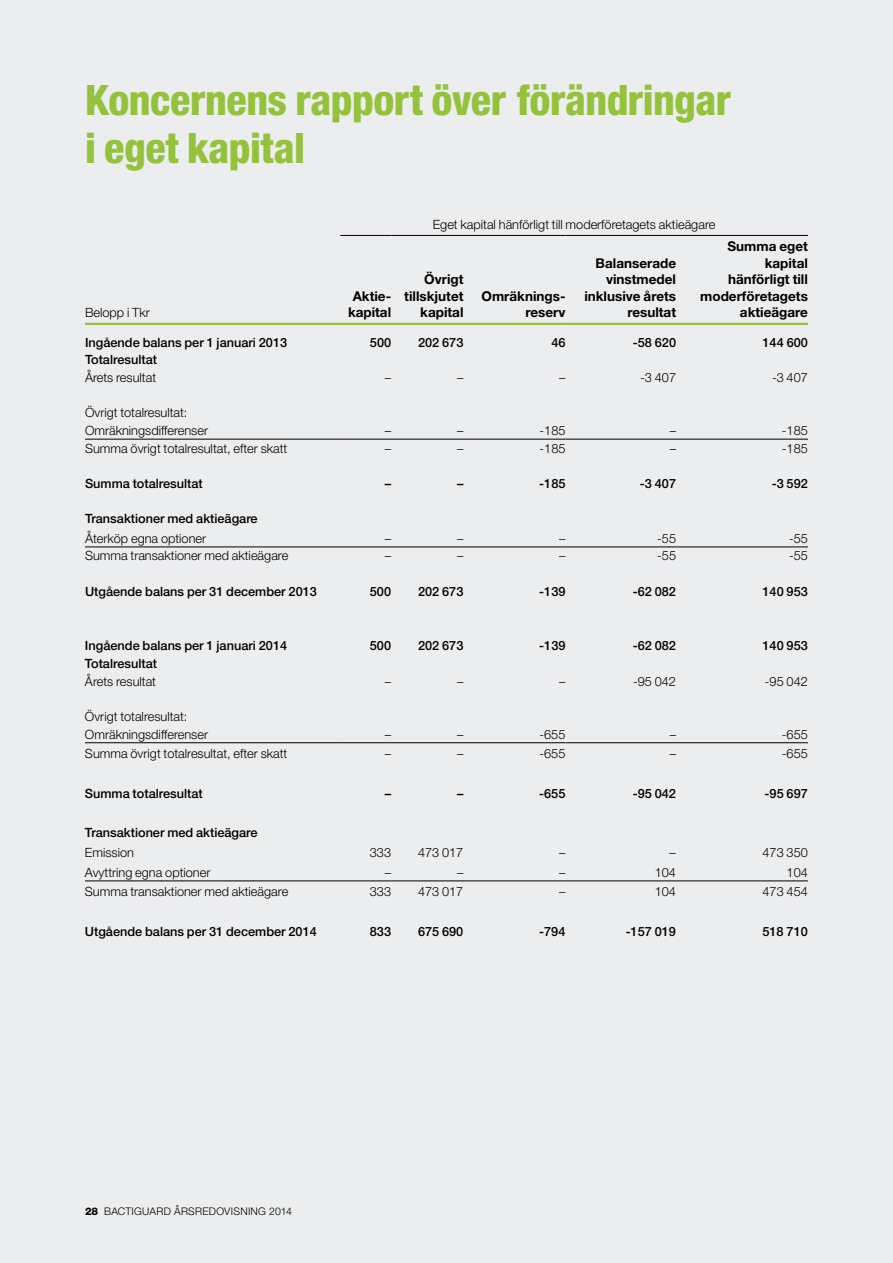
<style>
.page{position:relative;width:893px;height:1263px;background:#ecedef}
.page>*{position:absolute;margin:0;border:0;box-sizing:border-box;transform-origin:0 0}
.t1{font:800 condensed 42px/48px "Helvetica Neue LT Std";letter-spacing:-.01em;color:#94c23d}
.t2{font:700 13.5px/16.5px "Helvetica Neue LT Std";color:#000;text-align:right}
.t3{font:300 12.75px/17.5px "Helvetica Neue LT Std";color:#000}
.t4{font:500 12.75px "Helvetica Neue LT Std";color:#000}
.t5{font:300 10.5px "Helvetica Neue LT Std";letter-spacing:.025em;color:#000}
.s1{font-weight:800}
</style>
<div class="page">
<hr style="left:340px;top:235px;width:51px;height:1px;background:#000">
<hr style="left:391px;top:235px;width:81px;height:1px;background:#000">
<hr style="left:472px;top:235px;width:94px;height:1px;background:#000">
<hr style="left:566px;top:235px;width:110px;height:1px;background:#000">
<hr style="left:676px;top:235px;width:132px;height:1px;background:#000">
<hr style="left:85px;top:439px;width:255px;height:1px;background:#000">
<hr style="left:340px;top:439px;width:51px;height:1px;background:#000">
<hr style="left:391px;top:439px;width:81px;height:1px;background:#000">
<hr style="left:472px;top:439px;width:94px;height:1px;background:#000">
<hr style="left:566px;top:439px;width:110px;height:1px;background:#000">
<hr style="left:676px;top:439px;width:132px;height:1px;background:#000">
<hr style="left:85px;top:742px;width:255px;height:1px;background:#000">
<hr style="left:340px;top:742px;width:51px;height:1px;background:#000">
<hr style="left:391px;top:742px;width:81px;height:1px;background:#000">
<hr style="left:472px;top:742px;width:94px;height:1px;background:#000">
<hr style="left:566px;top:742px;width:110px;height:1px;background:#000">
<hr style="left:676px;top:742px;width:132px;height:1px;background:#000">
<hr style="left:85px;top:546px;width:255px;height:1px;background:#000">
<hr style="left:340px;top:546px;width:51px;height:1px;background:#000">
<hr style="left:391px;top:546px;width:81px;height:1px;background:#000">
<hr style="left:472px;top:546px;width:94px;height:1px;background:#000">
<hr style="left:566px;top:546px;width:110px;height:1px;background:#000">
<hr style="left:676px;top:546px;width:132px;height:1px;background:#000">
<hr style="left:85px;top:880px;width:255px;height:1px;background:#000">
<hr style="left:340px;top:880px;width:51px;height:1px;background:#000">
<hr style="left:391px;top:880px;width:81px;height:1px;background:#000">
<hr style="left:472px;top:880px;width:94px;height:1px;background:#000">
<hr style="left:566px;top:880px;width:110px;height:1px;background:#000">
<hr style="left:676px;top:880px;width:132px;height:1px;background:#000">
<hr style="left:85px;top:323px;width:255px;height:2px;background:#94c23d">
<hr style="left:340px;top:323px;width:51px;height:2px;background:#94c23d">
<hr style="left:391px;top:323px;width:81px;height:2px;background:#94c23d">
<hr style="left:472px;top:323px;width:94px;height:2px;background:#94c23d">
<hr style="left:566px;top:323px;width:110px;height:2px;background:#94c23d">
<hr style="left:676px;top:323px;width:132px;height:2px;background:#94c23d">
<h1 class="t1" style="left:85px;top:75px;width:648px">Koncernens rapport över förändringar i eget kapital</h1>
<p class="t3" style="left:85px;top:304px;width:66px">Belopp i Tkr</p>
<p class="t2" style="left:348px;top:288px;width:45px;text-align:center">Aktie&shy;kapital</p>
<p class="t3" style="left:433px;top:215px;width:284px">Eget kapital hänförligt till moderföretagets aktieägare</p>
<p class="t2" style="left:404px;top:271px;width:61px">Övrigt tillskjutet kapital</p>
<p class="t2" style="left:482px;top:288px;width:85px">Omräknings&shy;reserv</p>
<p class="t2" style="left:584px;top:255px;width:93px">Balanserade vinstmedel inklusive årets resultat</p>
<p class="t2" style="left:700px;top:238px;width:109px">Summa eget kapital hänförligt till moderföretagets aktieägare</p>
<p class="t4" style="left:85px;top:335px;width:204px">Ingående balans per 1 januari 2013</p>
<p class="t4" style="left:370px;top:335px;width:23px">500</p>
<p class="t4" style="left:418px;top:335px;width:47px">202 673</p>
<p class="t4" style="left:551px;top:335px;width:16px">46</p>
<p class="t4" style="left:633px;top:335px;width:45px">-58 620</p>
<p class="t4" style="left:762px;top:335px;width:47px">144 600</p>
<p class="t4" style="left:85px;top:352px;width:74px">Totalresultat</p>
<p class="t3" style="left:85px;top:368px;width:73px">Årets resultat</p>
<p class="t3" style="left:385px;top:368px;width:8px">–</p>
<p class="t3" style="left:457px;top:368px;width:8px">–</p>
<p class="t3" style="left:559px;top:368px;width:8px">–</p>
<p class="t3" style="left:640px;top:368px;width:37px">-3 407</p>
<p class="t3" style="left:772px;top:368px;width:37px">-3 407</p>
<p class="t3" style="left:85px;top:404px;width:125px">Övrigt totalresultat:<br>Omräkningsdifferenser</p>
<p class="t3" style="left:385px;top:421px;width:8px">–</p>
<p class="t3" style="left:457px;top:421px;width:8px">–</p>
<p class="t3" style="left:540px;top:421px;width:27px">-185</p>
<p class="t3" style="left:670px;top:421px;width:8px">–</p>
<p class="t3" style="left:782px;top:421px;width:27px">-185</p>
<p class="t3" style="left:85px;top:439px;width:204px">Summa övrigt totalresultat, efter skatt</p>
<p class="t3" style="left:385px;top:439px;width:8px">–</p>
<p class="t3" style="left:457px;top:439px;width:8px">–</p>
<p class="t3" style="left:540px;top:439px;width:27px">-185</p>
<p class="t3" style="left:670px;top:439px;width:8px">–</p>
<p class="t3" style="left:782px;top:439px;width:27px">-185</p>
<p class="t4" style="left:85px;top:476px;width:119px">Summa totalresultat</p>
<p class="t4" style="left:385px;top:476px;width:8px">–</p>
<p class="t4" style="left:457px;top:476px;width:8px">–</p>
<p class="t4" style="left:539px;top:476px;width:28px">-185</p>
<p class="t4" style="left:640px;top:476px;width:38px">-3 407</p>
<p class="t4" style="left:772px;top:476px;width:38px">-3 592</p>
<p class="t4" style="left:85px;top:511px;width:174px">Transaktioner med aktieägare</p>
<p class="t3" style="left:85px;top:529px;width:123px">Återköp egna optioner</p>
<p class="t3" style="left:385px;top:529px;width:8px">–</p>
<p class="t3" style="left:457px;top:529px;width:8px">–</p>
<p class="t3" style="left:559px;top:529px;width:8px">–</p>
<p class="t3" style="left:657px;top:529px;width:20px">-55</p>
<p class="t3" style="left:789px;top:529px;width:20px">-55</p>
<p class="t3" style="left:85px;top:547px;width:205px">Summa transaktioner med aktieägare</p>
<p class="t3" style="left:385px;top:547px;width:8px">–</p>
<p class="t3" style="left:457px;top:547px;width:8px">–</p>
<p class="t3" style="left:559px;top:547px;width:8px">–</p>
<p class="t3" style="left:657px;top:547px;width:20px">-55</p>
<p class="t3" style="left:789px;top:547px;width:20px">-55</p>
<p class="t4" style="left:85px;top:583px;width:233px">Utgående balans per 31 december 2013</p>
<p class="t4" style="left:370px;top:583px;width:23px">500</p>
<p class="t4" style="left:418px;top:583px;width:47px">202 673</p>
<p class="t4" style="left:539px;top:583px;width:28px">-139</p>
<p class="t4" style="left:633px;top:583px;width:45px">-62 082</p>
<p class="t4" style="left:762px;top:583px;width:47px">140 953</p>
<p class="t4" style="left:85px;top:638px;width:204px">Ingående balans per 1 januari 2014</p>
<p class="t4" style="left:370px;top:638px;width:23px">500</p>
<p class="t4" style="left:418px;top:638px;width:47px">202 673</p>
<p class="t4" style="left:539px;top:638px;width:28px">-139</p>
<p class="t4" style="left:633px;top:638px;width:45px">-62 082</p>
<p class="t4" style="left:762px;top:638px;width:47px">140 953</p>
<p class="t4" style="left:85px;top:656px;width:74px">Totalresultat</p>
<p class="t3" style="left:85px;top:672px;width:73px">Årets resultat</p>
<p class="t3" style="left:385px;top:672px;width:8px">–</p>
<p class="t3" style="left:457px;top:672px;width:8px">–</p>
<p class="t3" style="left:559px;top:672px;width:8px">–</p>
<p class="t3" style="left:633px;top:672px;width:44px">-95 042</p>
<p class="t3" style="left:765px;top:672px;width:44px">-95 042</p>
<p class="t3" style="left:85px;top:707px;width:125px">Övrigt totalresultat:<br>Omräkningsdifferenser</p>
<p class="t3" style="left:385px;top:725px;width:8px">–</p>
<p class="t3" style="left:457px;top:725px;width:8px">–</p>
<p class="t3" style="left:539px;top:725px;width:27px">-655</p>
<p class="t3" style="left:670px;top:725px;width:8px">–</p>
<p class="t3" style="left:782px;top:725px;width:27px">-655</p>
<p class="t3" style="left:85px;top:745px;width:204px">Summa övrigt totalresultat, efter skatt</p>
<p class="t3" style="left:385px;top:745px;width:8px">–</p>
<p class="t3" style="left:457px;top:745px;width:8px">–</p>
<p class="t3" style="left:539px;top:745px;width:27px">-655</p>
<p class="t3" style="left:670px;top:745px;width:8px">–</p>
<p class="t3" style="left:782px;top:745px;width:27px">-655</p>
<p class="t4" style="left:85px;top:785px;width:119px">Summa totalresultat</p>
<p class="t4" style="left:385px;top:785px;width:8px">–</p>
<p class="t4" style="left:457px;top:785px;width:8px">–</p>
<p class="t4" style="left:539px;top:785px;width:28px">-655</p>
<p class="t4" style="left:633px;top:785px;width:45px">-95 042</p>
<p class="t4" style="left:765px;top:785px;width:45px">-95 697</p>
<p class="t4" style="left:85px;top:825px;width:174px">Transaktioner med aktieägare</p>
<p class="t3" style="left:85px;top:843px;width:51px">Emission</p>
<p class="t3" style="left:370px;top:843px;width:23px">333</p>
<p class="t3" style="left:418px;top:843px;width:47px">473 017</p>
<p class="t3" style="left:559px;top:843px;width:8px">–</p>
<p class="t3" style="left:670px;top:843px;width:8px">–</p>
<p class="t3" style="left:762px;top:843px;width:47px">473 350</p>
<p class="t3" style="left:85px;top:863px;width:127px">Avyttring egna optioner</p>
<p class="t3" style="left:385px;top:863px;width:8px">–</p>
<p class="t3" style="left:457px;top:863px;width:8px">–</p>
<p class="t3" style="left:559px;top:863px;width:8px">–</p>
<p class="t3" style="left:655px;top:863px;width:23px">104</p>
<p class="t3" style="left:787px;top:863px;width:23px">104</p>
<p class="t3" style="left:85px;top:883px;width:205px">Summa transaktioner med aktieägare</p>
<p class="t3" style="left:370px;top:883px;width:23px">333</p>
<p class="t3" style="left:418px;top:883px;width:47px">473 017</p>
<p class="t3" style="left:559px;top:883px;width:8px">–</p>
<p class="t3" style="left:655px;top:883px;width:23px">104</p>
<p class="t3" style="left:762px;top:883px;width:47px">473 454</p>
<p class="t4" style="left:85px;top:924px;width:233px">Utgående balans per 31 december 2014</p>
<p class="t4" style="left:370px;top:924px;width:23px">833</p>
<p class="t4" style="left:418px;top:924px;width:47px">675 690</p>
<p class="t4" style="left:539px;top:924px;width:28px">-794</p>
<p class="t4" style="left:626px;top:924px;width:52px">-157 019</p>
<p class="t4" style="left:762px;top:924px;width:47px">518 710</p>
<p class="t5" style="left:85px;top:1205px;width:209px"><span class="s1">28</span> BACTIGUARD ÅRSREDOVISNING 2014</p>
</div>
